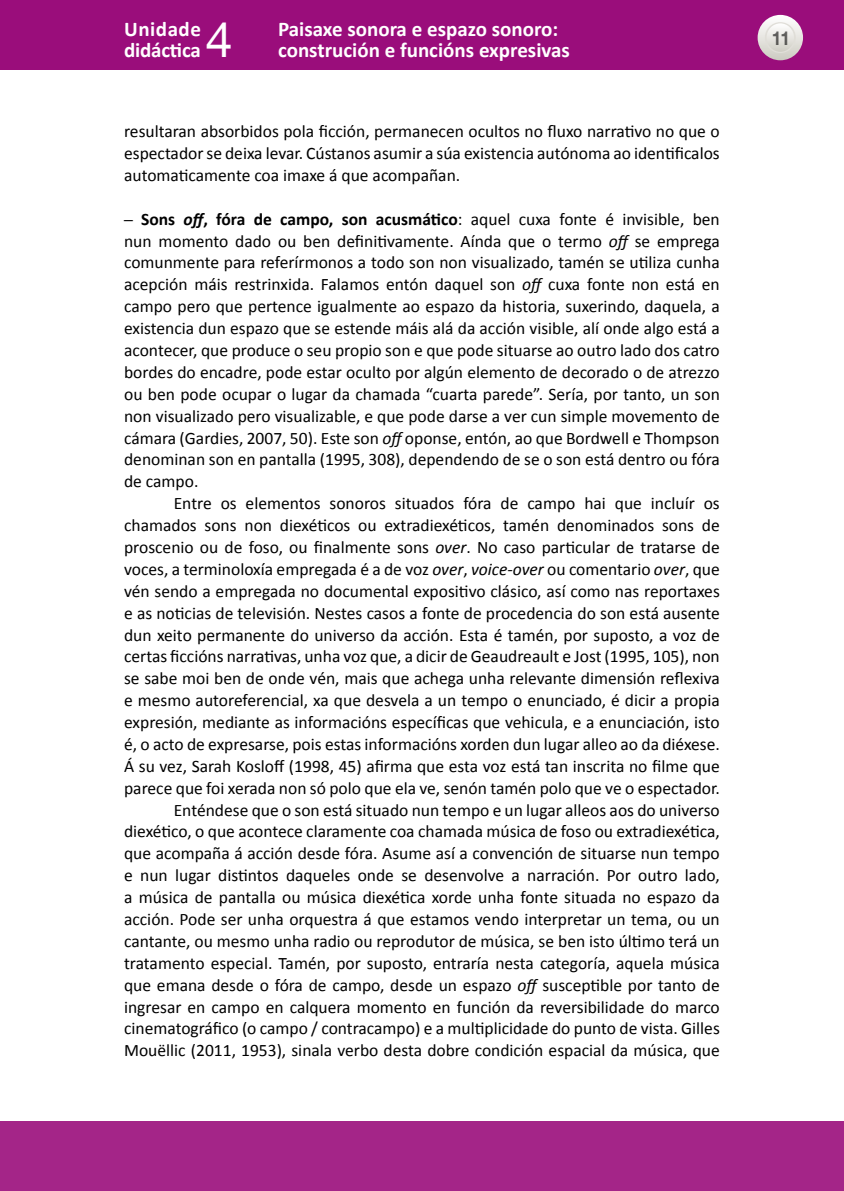
<style>
.page{position:relative;width:844px;height:1191px;background:#fff}
.page>*{position:absolute;margin:0;border:0;box-sizing:border-box;transform-origin:0 0}
.t1{font:49px "Helvetica Neue";color:#fff}
.t2{font:700 21px/21px "Calibri";color:#fff}
.t3{font:700 19.25px "Helvetica Neue";color:#000;scale:.9 1}
.TXTO___SANGRE{font:17.5px/21.9px "Calibri";color:#000;text-align:justify}
.TXTO_sin_sgre{font:17.5px/21.9px "Calibri";color:#000;text-align:justify}
.s1{font-weight:700}
.s2{font-weight:700;font-style:italic}
.s3{font-style:italic}
</style>
<div class="page">
<div style="left:0;top:0;width:843px;height:69px;background:#9a0d7b"></div>
<svg style="left:757px;top:15px;width:45px;height:45px"></svg>
<svg style="left:765px;top:23px;width:29px;height:29px"></svg>
<div style="left:764px;top:22px;width:31px;height:31px;border:1px solid #e0ded8;border-radius:50%"></div>
<div style="left:0;top:1121px;width:843px;height:70px;background:#a42588"></div>
<p class="t2" style="left:124px;top:19px;width:78px">Unidade didáctica</p>
<h1 class="t1" style="left:205px;top:11px;width:29px">4</h1>
<p class="t2" style="left:278px;top:19px;width:293px">Paisaxe sonora e espazo sonoro: construción e funcións expresivas</p>
<p class="t3" style="left:770px;top:26px;width:23px">11</p>
<p class="TXTO___SANGRE" style="left:124px;top:120px;width:597px">resultaran absorbidos pola ficción, permanecen ocultos no fluxo narrativo no que o espectador se deixa levar. Cústanos asumir a súa existencia autónoma ao identificalos automaticamente coa imaxe á que acompañan.</p>
<p class="TXTO_sin_sgre" style="left:124px;top:208px;width:597px">─ <span class="s1">Sons</span> <span class="s2">off</span><span class="s1">, fóra de campo, son acusmático</span>: aquel cuxa fonte é invisible, ben nun momento dado ou ben definitivamente. Aínda que o termo <span class="s3">off</span> se emprega comunmente para referírmonos a todo son non visualizado, tamén se utiliza cunha acepción máis restrinxida. Falamos entón daquel son <span class="s3">off</span> cuxa fonte non está en campo pero que pertence igualmente ao espazo da historia, suxerindo, daquela, a existencia dun espazo que se estende máis alá da acción visible, alí onde algo está a acontecer, que produce o seu propio son e que pode situarse ao outro lado dos catro bordes do encadre, pode estar oculto por algún elemento de decorado o de atrezzo ou ben pode ocupar o lugar da chamada “cuarta parede”. Sería, por tanto, un son non visualizado pero visualizable, e que pode darse a ver cun simple movemento de cámara (Gardies, 2007, 50). Este son <span class="s3">off</span> oponse, entón, ao que Bordwell e Thompson denominan son en pantalla (1995, 308), dependendo de se o son está dentro ou fóra de campo.</p>
<p class="TXTO___SANGRE" style="left:124px;top:492px;width:597px;text-indent:50px">Entre os elementos sonoros situados fóra de campo hai que incluír os chamados sons non diexéticos ou extradiexéticos, tamén denominados sons de proscenio ou de foso, ou finalmente sons <span class="s3">over</span>. No caso particular de tratarse de voces, a terminoloxía empregada é a de voz <span class="s3">over</span>, <span class="s3">voice-over</span> ou comentario <span class="s3">over</span>, que vén sendo a empregada no documental expositivo clásico, así como nas reportaxes e as noticias de televisión. Nestes casos a fonte de procedencia do son está ausente dun xeito permanente do universo da acción. Esta é tamén, por suposto, a voz de certas ficcións narrativas, unha voz que, a dicir de Geaudreault e Jost (1995, 105), non se sabe moi ben de onde vén, mais que achega unha relevante dimensión reflexiva e mesmo autoreferencial, xa que desvela a un tempo o enunciado, é dicir a propia expresión, mediante as informacións específicas que vehicula, e a enunciación, isto é, o acto de expresarse, pois estas informacións xorden dun lugar alleo ao da diéxese.<br>Á su vez, Sarah Kosloff (1998, 45) afirma que esta voz está tan inscrita no filme que parece que foi xerada non só polo que ela ve, senón tamén polo que ve o espectador.</p>
<p class="TXTO___SANGRE" style="left:124px;top:799px;width:597px;text-indent:50px">Enténdese que o son está situado nun tempo e un lugar alleos aos do universo diexético, o que acontece claramente coa chamada música de foso ou extradiexética, que acompaña á acción desde fóra. Asume así a convención de situarse nun tempo e nun lugar distintos daqueles onde se desenvolve a narración. Por outro lado, a música de pantalla ou música diexética xorde unha fonte situada no espazo da acción. Pode ser unha orquestra á que estamos vendo interpretar un tema, ou un cantante, ou mesmo unha radio ou reprodutor de música, se ben isto último terá un tratamento especial. Tamén, por suposto, entraría nesta categoría, aquela música que emana desde o fóra de campo, desde un espazo <span class="s3">off</span> susceptible por tanto de ingresar en campo en calquera momento en función da reversibilidade do marco cinematográfico (o campo / contracampo) e a multiplicidade do punto de vista. Gilles Mouëllic (2011, 1953), sinala verbo desta dobre condición espacial da música, que</p>
</div>
